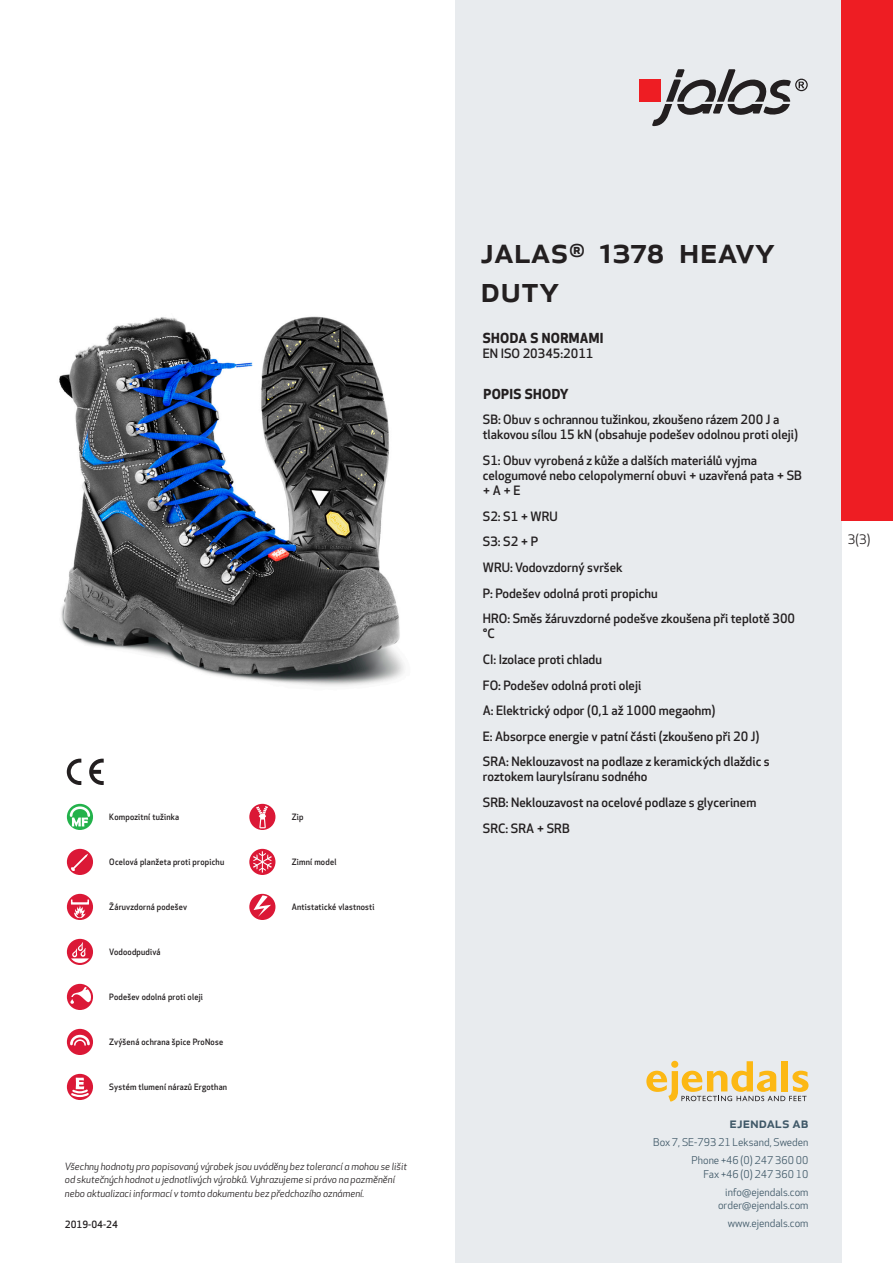
<style>
.page{position:relative;width:893px;height:1263px;background:#fff}
.page>*{position:absolute;margin:0;border:0;box-sizing:border-box;transform-origin:0 0}
.prodname{font:500 36px/39px "Apex New";color:#231f20}
.t1{font:500 15px "Apex New";color:#405968}
.Funktion_body{font:700 13.5px "Apex New";letter-spacing:.025em;color:#231f20}
.t2{font:12.75px "Apex New";color:#231f20}
.Funktion_body-2{font:500 12.6px/15px "Apex New";color:#231f20}
.t3{font:10.5px/18px "Apex New";color:#405968;text-align:right}
.t4{font:italic 9.75px/13.5px "Apex New";color:#231f20}
.t5{font:500 9.75px "Apex New";color:#231f20}
.Artikel{font:500 8.55px "Apex New";letter-spacing:.025em;color:#231f20;scale:.95 1}
</style>
<div class="page">
<div style="left:455px;top:0;width:387px;height:1263px;background:#e8ebee"></div>
<svg style="left:646px;top:1061px;width:162px;height:40px"></svg>
<img style="left:59px;top:316px;width:345px;height:370px">
<div style="left:842px;top:0;width:51px;height:520px;background:#ee1d23"></div>
<svg style="left:67px;top:804px;width:26px;height:26px"></svg>
<svg style="left:70px;top:806px;width:20px;height:20px"></svg>
<div style="left:67px;top:849px;width:26px;height:26px;background:#db1836;border-radius:50%"></div>
<svg style="left:71px;top:854px;width:17px;height:17px"></svg>
<div style="left:67px;top:894px;width:26px;height:26px;background:#db1836;border-radius:50%"></div>
<svg style="left:71px;top:899px;width:18px;height:19px"></svg>
<div style="left:67px;top:939px;width:26px;height:26px;background:#db1836;border-radius:50%"></div>
<svg style="left:71px;top:942px;width:18px;height:21px"></svg>
<div style="left:67px;top:984px;width:26px;height:26px;background:#db1836;border-radius:50%"></div>
<svg style="left:70px;top:987px;width:21px;height:17px"></svg>
<div style="left:67px;top:1029px;width:26px;height:26px;background:#db1836;border-radius:50%"></div>
<svg style="left:70px;top:1035px;width:20px;height:11px"></svg>
<svg style="left:67px;top:1074px;width:26px;height:26px"></svg>
<svg style="left:69px;top:1078px;width:22px;height:20px"></svg>
<div style="left:249px;top:804px;width:26px;height:26px;background:#db1836;border-radius:50%"></div>
<svg style="left:256px;top:806px;width:12px;height:22px"></svg>
<svg style="left:249px;top:849px;width:26px;height:26px"></svg>
<svg style="left:253px;top:851px;width:19px;height:21px"></svg>
<div style="left:249px;top:894px;width:26px;height:26px;background:#db1836;border-radius:50%"></div>
<svg style="left:254px;top:895px;width:17px;height:22px"></svg>
<svg style="left:89px;top:759px;width:15px;height:26px"></svg>
<svg style="left:67px;top:759px;width:14px;height:26px"></svg>
<div style="left:639px;top:80px;width:22px;height:22px;background:#ee1d23"></div>
<svg style="left:652px;top:69px;width:156px;height:57px"></svg>
<p class="Artikel" style="left:109px;top:811px;width:75px">Kompozitní tužinka</p>
<p class="Artikel" style="left:109px;top:856px;width:123px">Ocelová planžeta proti propichu</p>
<p class="Artikel" style="left:109px;top:901px;width:83px">Žáruvzdorná podešev</p>
<p class="Artikel" style="left:109px;top:946px;width:56px">Vodoodpudivá</p>
<p class="Artikel" style="left:109px;top:991px;width:100px">Podešev odolná proti oleji</p>
<p class="Artikel" style="left:109px;top:1036px;width:121px">Zvýšená ochrana špice ProNose</p>
<p class="Artikel" style="left:109px;top:1081px;width:126px">Systém tlumení nárazů Ergothan</p>
<p class="Artikel" style="left:292px;top:811px;width:14px">Zip</p>
<p class="Artikel" style="left:292px;top:856px;width:49px">Zimní model</p>
<p class="Artikel" style="left:292px;top:901px;width:89px">Antistatické vlastnosti</p>
<p class="t4" style="left:65px;top:1159px;width:344px">Všechny hodnoty pro popisovaný výrobek jsou uváděny bez tolerancí a mohou se lišit od skutečných hodnot u jednotlivých výrobků. Vyhrazujeme si právo na pozměnění nebo aktualizaci informací v tomto dokumentu bez předchozího oznámení.</p>
<p class="t5" style="left:65px;top:1218px;width:54px">2019-04-24</p>
<p class="prodname" style="left:480px;top:230px;width:296px">JALAS<sup>®</sup> 1378 Heavy<br>Duty</p>
<p class="Funktion_body" style="left:483px;top:328px;width:122px">SHODA S NORMAMI</p>
<p class="Funktion_body-2" style="left:483px;top:346px;width:112px">EN ISO 20345:2011</p>
<p class="Funktion_body" style="left:483px;top:384px;width:87px">POPIS SHODY</p>
<p class="Funktion_body-2" style="left:483px;top:412px;width:317px">SB: Obuv s ochrannou tužinkou, zkoušeno rázem 200 J a tlakovou sílou 15 kN (obsahuje podešev odolnou proti oleji)</p>
<p class="Funktion_body-2" style="left:483px;top:453px;width:321px">S1: Obuv vyrobená z kůže a dalších materiálů vyjma celogumové nebo celopolymerní obuvi + uzavřená pata + SB + A + E</p>
<p class="Funktion_body-2" style="left:483px;top:508px;width:76px">S2: S1 + WRU</p>
<p class="Funktion_body-2" style="left:483px;top:534px;width:57px">S3: S2 + P</p>
<p class="Funktion_body-2" style="left:483px;top:560px;width:141px">WRU: Vodovzdorný svršek</p>
<p class="Funktion_body-2" style="left:483px;top:585px;width:176px">P: Podešev odolná proti propichu</p>
<p class="Funktion_body-2" style="left:483px;top:611px;width:314px">HRO: Směs žáruvzdorné podešve zkoušena při teplotě 300 °C</p>
<p class="Funktion_body-2" style="left:483px;top:652px;width:121px">CI: Izolace proti chladu</p>
<p class="Funktion_body-2" style="left:483px;top:677px;width:160px">FO: Podešev odolná proti oleji</p>
<p class="Funktion_body-2" style="left:483px;top:703px;width:234px">A: Elektrický odpor (0,1 až 1000 megaohm)</p>
<p class="Funktion_body-2" style="left:483px;top:728px;width:278px">E: Absorpce energie v patní části (zkoušeno při 20 J)</p>
<p class="Funktion_body-2" style="left:483px;top:754px;width:288px">SRA: Neklouzavost na podlaze z keramických dlaždic s roztokem laurylsíranu sodného</p>
<p class="Funktion_body-2" style="left:483px;top:795px;width:275px">SRB: Neklouzavost na ocelové podlaze s glycerinem</p>
<p class="Funktion_body-2" style="left:483px;top:820px;width:88px">SRC: SRA + SRB</p>
<p class="t2" style="left:848px;top:531px;width:24px">3(3)</p>
<p class="t1" style="left:729px;top:1113px;width:80px">ejendals ab</p>
<p class="t3" style="left:653px;top:1133px;width:157px">Box 7, SE-793 21 Leksand, Sweden<br>Phone +46 (0) 247 360 00</p>
<p class="t3" style="left:703px;top:1165px;width:107px">Fax +46 (0) 247 360 10 info@ejendals.com</p>
<p class="t3" style="left:718px;top:1196px;width:92px">order@ejendals.com</p>
<p class="t3" style="left:728px;top:1215px;width:82px">www.ejendals.com</p>
</div>
